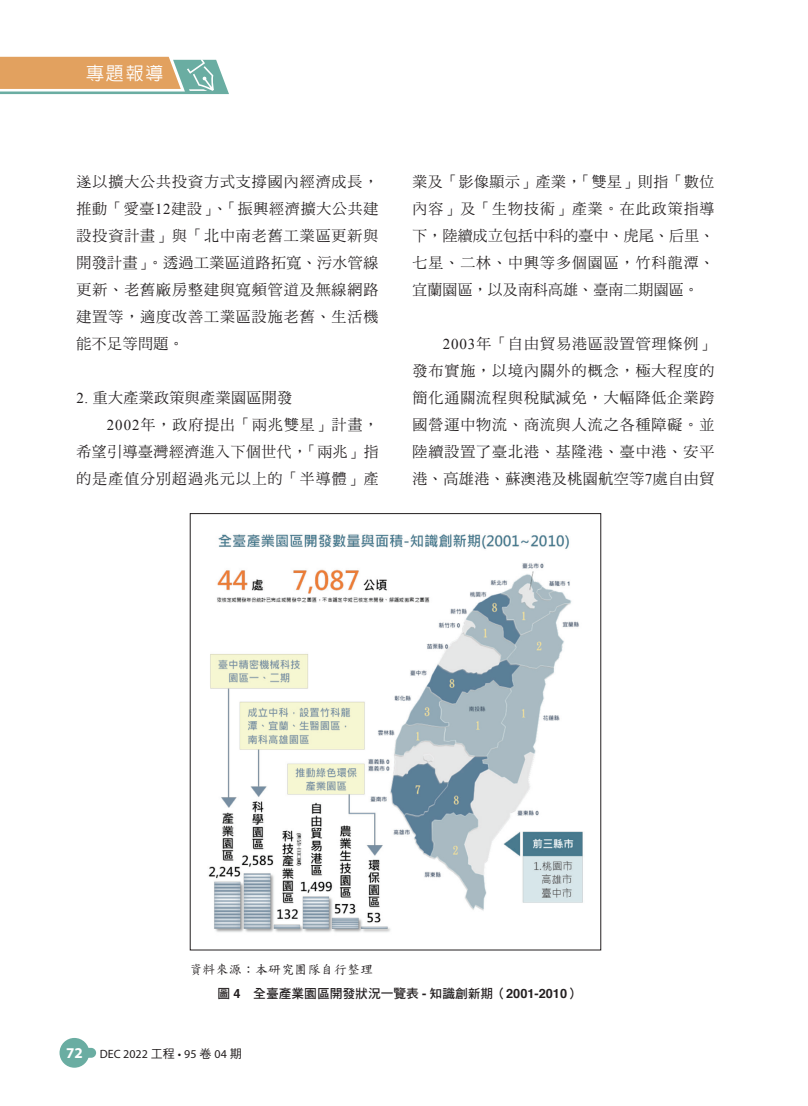
<style>
.page{position:relative;width:808px;height:1106px;background:#fff}
.page>*{position:absolute;margin:0;border:0;box-sizing:border-box;transform-origin:0 0}
.t1{font:500 18px "AR Hei B5";color:#fff}
.t2{font:15px/27px "DF Ming Std W5";letter-spacing:.06em;color:#231f20;text-align:justify}
.t3{font:15px "DF Ming Std W5";letter-spacing:.04em;color:#231f20}
.t4{font:15px "DF Ming Std W5";letter-spacing:.025em;color:#231f20}
.t5{font:12.9px "DF Biao Kai Shu Std W5";letter-spacing:.025em;color:#231f20}
.t6{font:12.75px "DF Hei Std W7";color:#231f20}
.t7{font:12px "Myriad Pro";color:#231f20}
.s1{font-family:"Times New Roman"}
.s2{font-family:"Helvetica";font-weight:700}
.s3{font-weight:700;font-size:15px;color:#fff}
.s4{font-family:"DF Hei Std W5"}
</style>
<div class="page">
<svg style="left:0;top:57px;width:229px;height:37px;background:#ccaf82"></svg>
<div style="left:60px;top:1037px;width:29px;height:30px;background:#6aada2;border-radius:50%"></div>
<div style="left:70px;top:1047px;width:26px;height:10px;background:#6aada2;border-radius:5px"></div>
<img style="left:208px;top:534px;width:375px;height:398px">
<p class="t1" style="left:86px;top:64px;width:79px">專題報導</p>
<p class="t2" style="left:77px;top:168px;width:303px">遂以擴大公共投資方式支撐國內經濟成長，推動「愛臺<span class="s1">12</span>建設」、「振興經濟擴大公共建設投資計畫」與「北中南老舊工業區更新與開發計畫」。透過工業區道路拓寬、污水管線更新、老舊廠房整建與寬頻管道及無線網路建置等，適度改善工業區設施老舊、生活機能不足等問題。</p>
<p class="t4" style="left:77px;top:390px;width:217px"><span class="s1">2.</span> 重大產業政策與產業園區開發</p>
<p class="t2" style="left:107px;top:411px;width:273px"><span class="s1">2002</span>年，政府提出「兩兆雙星」計畫，</p>
<p class="t3" style="left:77px;top:444px;width:303px">希望引導臺灣經濟進入下個世代，「兩兆」指</p>
<p class="t2" style="left:77px;top:465px;width:303px">的是產值分別超過兆元以上的「半導體」產</p>
<p class="t2" style="left:412px;top:168px;width:303px">業及「影像顯示」產業，「雙星」則指「數位內容」及「生物技術」產業。在此政策指導下，陸續成立包括中科的臺中、虎尾、后里、七星、二林、中興等多個園區，竹科龍潭、宜蘭園區，以及南科高雄、臺南二期園區。</p>
<p class="t2" style="left:412px;top:330px;width:303px;text-indent:30px"><span class="s1">2003</span>年「自由貿易港區設置管理條例」發布實施，以境內關外的概念，極大程度的簡化通關流程與稅賦減免，大幅降低企業跨國營運中物流、商流與人流之各種障礙。並陸續設置了臺北港、基隆港、臺中港、安平港、高雄港、蘇澳港及桃園航空等<span class="s1">7</span>處自由貿</p>
<p class="t5" style="left:189px;top:962px;width:185px">資料來源：本研究團隊自行整理</p>
<p class="t6" style="left:217px;top:986px;width:364px">圖 <span class="s2">4</span>　全臺產業園區開發狀況一覽表 <span class="s2">-</span> 知識創新期（<span class="s2">2001-2010</span>）</p>
<p class="t7" style="left:66px;top:1046px;width:177px"><span class="s3">72</span> DEC 2022 <span class="s4">工程</span> • 95 <span class="s4">卷</span> 04 <span class="s4">期</span></p>
</div>
